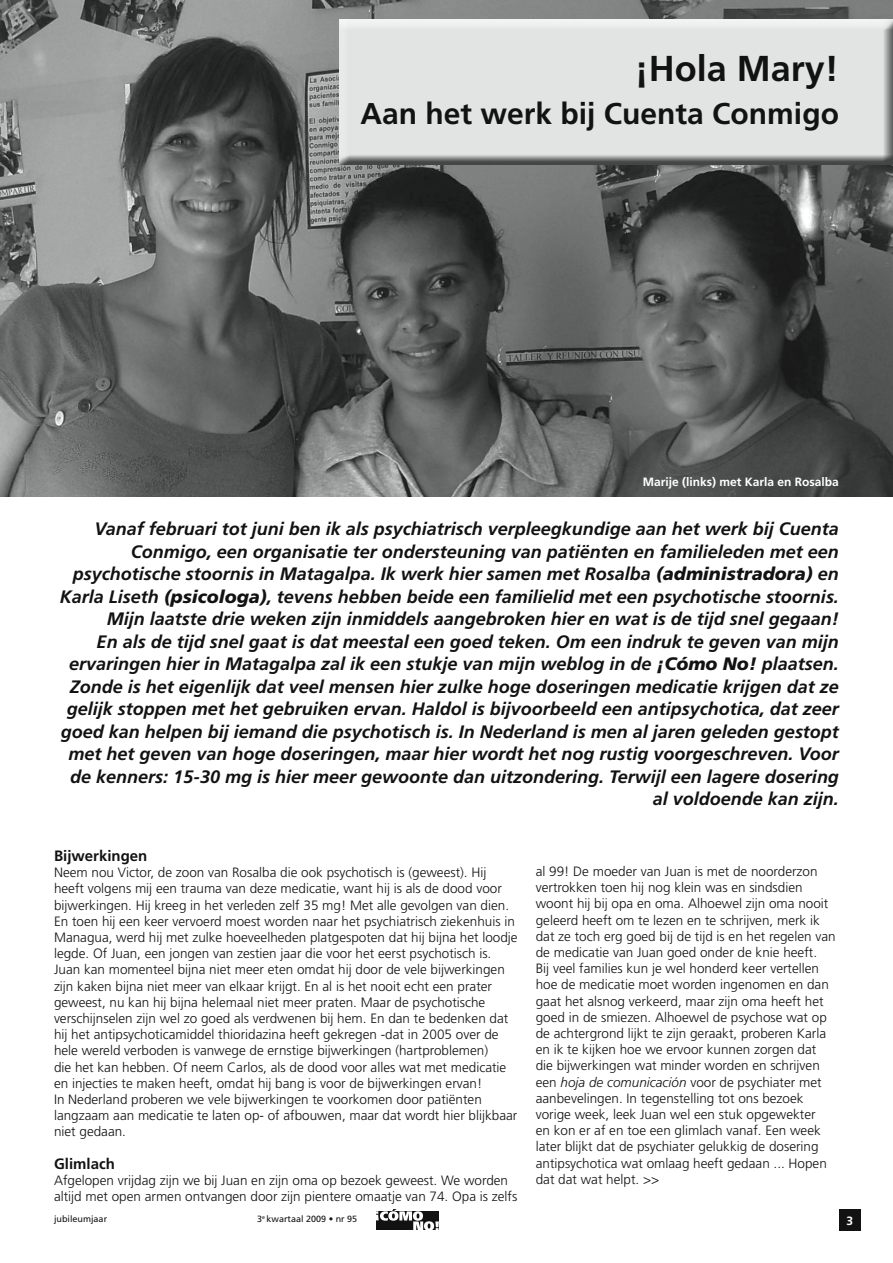
<style>
.page{position:relative;width:893px;height:1263px;background:#fff}
.page>*{position:absolute;margin:0;border:0;box-sizing:border-box;transform-origin:0 0}
.t1{font:700 36px "Frutiger";color:#121212}
.t2{font:700 30px "Frutiger";color:#121212}
.t3{font:italic 700 18px/22.5px "Frutiger";color:#121212;text-align:right}
.t4{font:700 15px "Frutiger";color:#121212}
.t5{font:300 13.5px/16.2px "Frutiger";color:#121212}
.t6{font:700 12px "Frutiger";color:#fff}
.t7{font:9px "Frutiger";color:#121212}
.s1{font-weight:900}
.s2{font-style:italic}
</style>
<div class="page">
<img style="left:0;top:0;width:893px;height:496px">
<div style="left:338px;top:19px;width:555px;height:148px;background:#121212;opacity:.75"></div>
<svg style="left:376px;top:1209px;width:63px;height:21px"></svg>
<div style="left:839px;top:1209px;width:21px;height:21px;background:#121212"></div>
<h1 class="t1" style="left:635px;top:47px;width:206px">¡Hola Mary!</h1>
<h2 class="t2" style="left:360px;top:96px;width:480px">Aan het werk bij Cuenta Conmigo</h2>
<p class="t6" style="left:643px;top:475px;width:198px">Marije (links) met Karla en Rosalba</p>
<p class="t3" style="left:60px;top:518px;width:781px">Vanaf februari tot juni ben ik als psychiatrisch verpleegkundige aan het werk bij Cuenta Conmigo, een organisatie ter ondersteuning van patiënten en familieleden met een psychotische stoornis in Matagalpa. Ik werk hier samen met Rosalba <span class="s1">(administradora)</span> en Karla Liseth <span class="s1">(psicologa)</span>, tevens hebben beide een familielid met een psychotische stoornis.<br>Mijn laatste drie weken zijn inmiddels aangebroken hier en wat is de tijd snel gegaan!<br>En als de tijd snel gaat is dat meestal een goed teken. Om een indruk te geven van mijn ervaringen hier in Matagalpa zal ik een stukje van mijn weblog in de <span class="s1">¡Cómo No!</span> plaatsen.<br>Zonde is het eigenlijk dat veel mensen hier zulke hoge doseringen medicatie krijgen dat ze gelijk stoppen met het gebruiken ervan. Haldol is bijvoorbeeld een antipsychotica, dat zeer goed kan helpen bij iemand die psychotisch is. In Nederland is men al jaren geleden gestopt met het geven van hoge doseringen, maar hier wordt het nog rustig voorgeschreven. Voor de kenners: 15-30 mg is hier meer gewoonte dan uitzondering. Terwijl een lagere dosering al voldoende kan zijn.</p>
<p class="t4" style="left:54px;top:847px;width:95px">Bijwerkingen</p>
<p class="t5" style="left:54px;top:864px;width:465px">Neem nou Victor, de zoon van Rosalba die ook psychotisch is (geweest). Hij heeft volgens mij een trauma van deze medicatie, want hij is als de dood voor bijwerkingen. Hij kreeg in het verleden zelf 35 mg! Met alle gevolgen van dien.<br>En toen hij een keer vervoerd moest worden naar het psychiatrisch ziekenhuis in Managua, werd hij met zulke hoeveelheden platgespoten dat hij bijna het loodje legde. Of Juan, een jongen van zestien jaar die voor het eerst psychotisch is.<br>Juan kan momenteel bijna niet meer eten omdat hij door de vele bijwerkingen zijn kaken bijna niet meer van elkaar krijgt. En al is het nooit echt een prater geweest, nu kan hij bijna helemaal niet meer praten. Maar de psychotische verschijnselen zijn wel zo goed als verdwenen bij hem. En dan te bedenken dat hij het antipsychoticamiddel thioridazina heeft gekregen -dat in 2005 over de hele wereld verboden is vanwege de ernstige bijwerkingen (hartproblemen)<br>die het kan hebben. Of neem Carlos, als de dood voor alles wat met medicatie en injecties te maken heeft, omdat hij bang is voor de bijwerkingen ervan!<br>In Nederland proberen we vele bijwerkingen te voorkomen door patiënten langzaam aan medicatie te laten op- of afbouwen, maar dat wordt hier blijkbaar niet gedaan.</p>
<p class="t4" style="left:54px;top:1155px;width:62px">Glimlach</p>
<p class="t5" style="left:54px;top:1172px;width:465px">Afgelopen vrijdag zijn we bij Juan en zijn oma op bezoek geweest. We worden altijd met open armen ontvangen door zijn pientere omaatje van 74. Opa is zelfs</p>
<p class="t5" style="left:536px;top:863px;width:301px">al 99! De moeder van Juan is met de noorderzon vertrokken toen hij nog klein was en sindsdien woont hij bij opa en oma. Alhoewel zijn oma nooit geleerd heeft om te lezen en te schrijven, merk ik dat ze toch erg goed bij de tijd is en het regelen van de medicatie van Juan goed onder de knie heeft.<br>Bij veel families kun je wel honderd keer vertellen hoe de medicatie moet worden ingenomen en dan gaat het alsnog verkeerd, maar zijn oma heeft het goed in de smiezen. Alhoewel de psychose wat op de achtergrond lijkt te zijn geraakt, proberen Karla en ik te kijken hoe we ervoor kunnen zorgen dat die bijwerkingen wat minder worden en schrijven een <span class="s2">hoja de comunicación</span> voor de psychiater met aanbevelingen. In tegenstelling tot ons bezoek vorige week, leek Juan wel een stuk opgewekter<br>en kon er af en toe een glimlach vanaf. Een week later blijkt dat de psychiater gelukkig de dosering antipsychotica wat omlaag heeft gedaan ... Hopen dat dat wat helpt. &gt;&gt;</p>
<p class="t7" style="left:54px;top:1214px;width:55px">jubileumjaar</p>
<p class="t7" style="left:257px;top:1214px;width:101px">3<sup>e</sup> kwartaal 2009 • nr 95</p>
<p class="t6" style="left:846px;top:1213px;width:8px">3</p>
</div>
